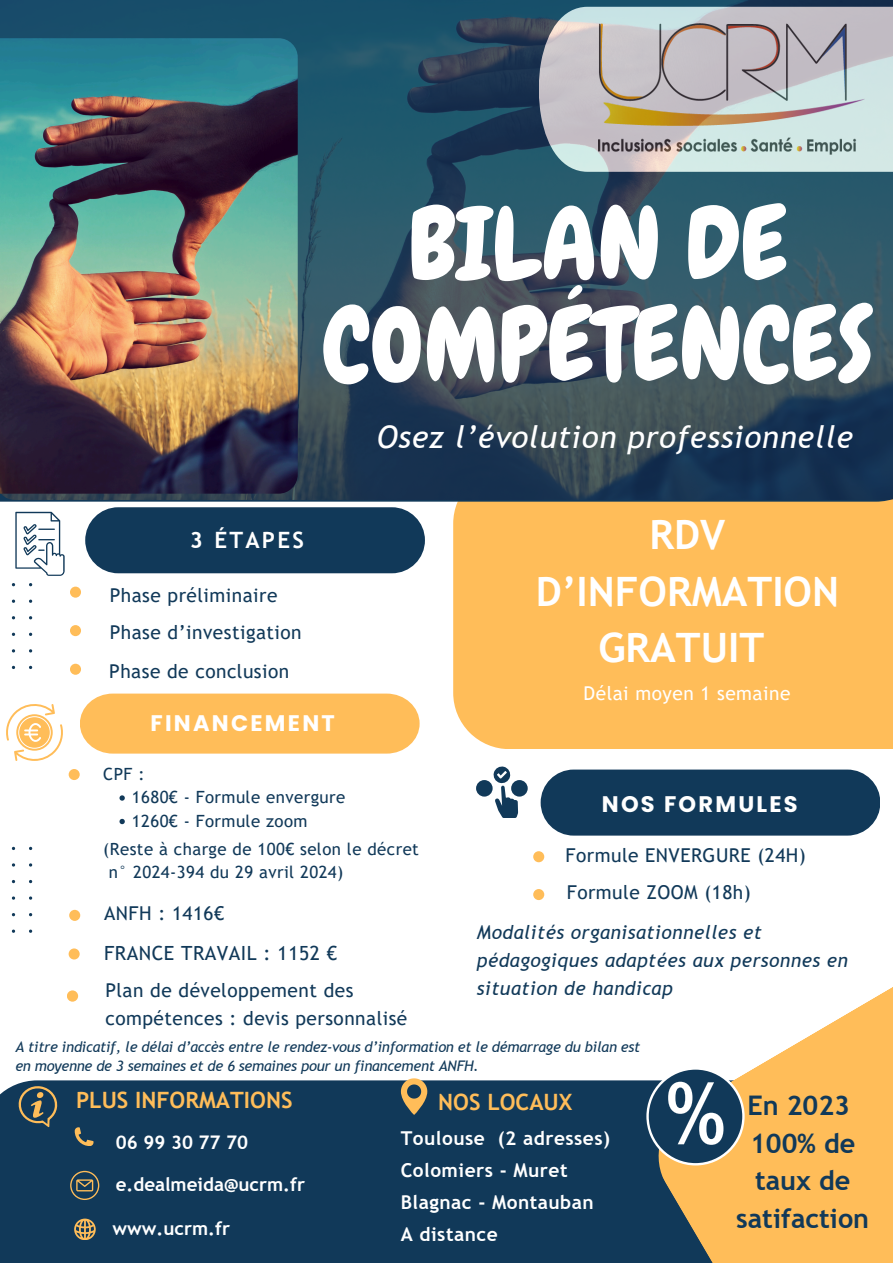
<style>
.page{position:relative;width:893px;height:1263px;background:#fff}
.page>*{position:absolute;margin:0;border:0;box-sizing:border-box;transform-origin:0 0}
.t1{font:100.88px/100.6px "Chewy";color:#fff;text-align:center}
.t2{font:700 40.5px/56.2px "Trebuchet MS";color:#fff;text-align:center}
.t3{font:italic 31.12px "Trebuchet MS";letter-spacing:.025em;color:#fff}
.t4{font:700 27px/37.7px "Trebuchet MS";color:#113959;text-align:center}
.t5{font:700 22.5px "Trebuchet MS";color:#ffbd59}
.t6{font:700 22.5px "Poppins";letter-spacing:.1em;color:#fff}
.t7{font:700 22.5px "Trebuchet MS";letter-spacing:.1em;color:#fff}
.t8{font:19.5px "Trebuchet MS";letter-spacing:.025em;color:#113959}
.t9{font:19.12px/28.1px "Trebuchet MS";letter-spacing:.025em;color:#113959}
.t10{font:italic 19.12px/28.1px "Trebuchet MS";letter-spacing:.025em;color:#113959}
.t11{font:700 19.12px "Trebuchet MS";letter-spacing:.025em;color:#fff}
.t12{font:19.12px "Trebuchet MS";letter-spacing:.025em;color:#fff}
.t13{font:700 18.75px "Trebuchet MS";color:#fff}
.t14{font:16.88px "Trebuchet MS";letter-spacing:.025em;color:#113959}
.t15{font:italic 14.62px/18.6px "Trebuchet MS";letter-spacing:-.015em;color:#113959}
</style>
<div class="page">
<div style="left:453px;top:502px;width:440px;height:247px;background:#ffbd59"></div>
<div style="left:0;top:1080px;width:891px;height:183px;background:#113959"></div>
<div style="left:85px;top:507px;width:340px;height:66px;background:#113959;border-radius:33px"></div>
<svg style="left:75px;top:1127px;width:18px;height:19px"></svg>
<svg style="left:74px;top:1218px;width:22px;height:22px"></svg>
<div style="left:70px;top:587px;width:11px;height:11px;background:#ffbd59;border-radius:50%"></div>
<div style="left:70px;top:625px;width:11px;height:11px;background:#ffbd59;border-radius:50%"></div>
<div style="left:70px;top:664px;width:11px;height:11px;background:#ffbd59;border-radius:50%"></div>
<div style="left:69px;top:769px;width:11px;height:11px;background:#ffbd59;border-radius:50%"></div>
<div style="left:69px;top:910px;width:11px;height:11px;background:#ffbd59;border-radius:50%"></div>
<div style="left:69px;top:948px;width:11px;height:11px;background:#ffbd59;border-radius:50%"></div>
<svg style="left:80px;top:693px;width:339px;height:61px;background:#ffc062"></svg>
<svg style="left:401px;top:1078px;width:26px;height:37px"></svg>
<svg style="left:6px;top:704px;width:57px;height:57px"></svg>
<svg style="left:15px;top:512px;width:50px;height:64px"></svg>
<img style="left:0;top:0;width:893px;height:500px">
<img style="left:0;top:38px;width:298px;height:456px">
<div style="left:67px;top:990px;width:11px;height:12px;background:#ffbd59;border-radius:50%"></div>
<svg style="left:70px;top:1171px;width:29px;height:29px"></svg>
<div style="left:533px;top:851px;width:11px;height:11px;background:#ffbd59;border-radius:50%"></div>
<div style="left:533px;top:889px;width:11px;height:11px;background:#ffbd59;border-radius:50%"></div>
<div style="left:540px;top:769px;width:340px;height:66px;background:#113959;border-radius:33px"></div>
<svg style="left:11px;top:583px;width:21px;height:86px"></svg>
<svg style="left:11px;top:847px;width:21px;height:86px"></svg>
<svg style="left:18px;top:1086px;width:40px;height:41px"></svg>
<svg style="left:476px;top:766px;width:52px;height:52px"></svg>
<svg style="left:659px;top:987px;width:234px;height:276px;fill:#ffbd59"></svg>
<svg style="left:646px;top:1067px;width:98px;height:98px"></svg>
<svg style="left:119px;top:795px;width:6px;height:6px"></svg>
<svg style="left:119px;top:819px;width:6px;height:5px"></svg>
<p class="t1" style="left:323px;top:194px;width:552px">BILAN DE<br>COMPÉTENCES</p>
<p class="t3" style="left:377px;top:419px;width:478px">Osez l’évolution professionnelle</p>
<p class="t7" style="left:190px;top:527px;width:116px">3 ÉTAPES</p>
<p class="t2" style="left:536px;top:507px;width:305px">RDV<br>D’INFORMATION<br>GRATUIT</p>
<p class="t9" style="left:110px;top:581px;width:169px">Phase préliminaire</p>
<p class="t9" style="left:110px;top:618px;width:193px">Phase d’investigation</p>
<p class="t9" style="left:109px;top:657px;width:181px">Phase de conclusion</p>
<p class="t6" style="left:150px;top:708px;width:186px">FINANCEMENT</p>
<p class="t14" style="left:103px;top:764px;width:43px">CPF :</p>
<h5 class="t14" style="left:132px;top:787px;width:215px">1680€ - Formule envergure</h5>
<p class="t14" style="left:132px;top:811px;width:177px">1260€ - Formule zoom</p>
<p class="t14" style="left:103px;top:839px;width:317px">(Reste à charge de 100€ selon le décret</p>
<p class="t14" style="left:109px;top:862px;width:236px">n° 2024-394 du 29 avril 2024)</p>
<p class="t9" style="left:104px;top:899px;width:121px">ANFH : 1416€</p>
<h4 class="t8" style="left:104px;top:942px;width:234px">FRANCE TRAVAIL : 1152 €</h4>
<p class="t9" style="left:105px;top:976px;width:303px">Plan de développement des compétences : devis personnalisé</p>
<p class="t12" style="left:583px;top:682px;width:208px">Délai moyen 1 semaine</p>
<p class="t6" style="left:602px;top:788px;width:197px">NOS FORMULES</p>
<p class="t9" style="left:565px;top:841px;width:242px">Formule ENVERGURE (24H)</p>
<h5 class="t9" style="left:567px;top:878px;width:185px">Formule ZOOM (18h)</h5>
<p class="t10" style="left:477px;top:918px;width:373px">Modalités organisationnelles et pédagogiques adaptées aux personnes en situation de handicap</p>
<h5 class="t15" style="left:15px;top:1037px;width:626px">A titre indicatif, le délai d’accès entre le rendez-vous d’information et le démarrage du bilan est en moyenne de 3 semaines et de 6 semaines pour un financement ANFH.</h5>
<p class="t5" style="left:76px;top:1087px;width:218px">PLUS INFORMATIONS</p>
<h5 class="t13" style="left:116px;top:1131px;width:134px">06 99 30 77 70</h5>
<p class="t13" style="left:116px;top:1173px;width:191px">e.dealmeida@ucrm.fr</p>
<p class="t13" style="left:113px;top:1218px;width:119px">www.ucrm.fr</p>
<p class="t5" style="left:438px;top:1089px;width:136px">NOS LOCAUX</p>
<p class="t11" style="left:401px;top:1126px;width:211px">Toulouse (2 adresses)</p>
<h1 class="t11" style="left:401px;top:1159px;width:168px">Colomiers - Muret</h1>
<h2 class="t11" style="left:401px;top:1191px;width:194px">Blagnac - Montauban</h2>
<p class="t11" style="left:401px;top:1223px;width:98px">A distance</p>
<p class="t4" style="left:736px;top:1086px;width:134px">En 2023<br>100% de taux de satifaction</p>
</div>
